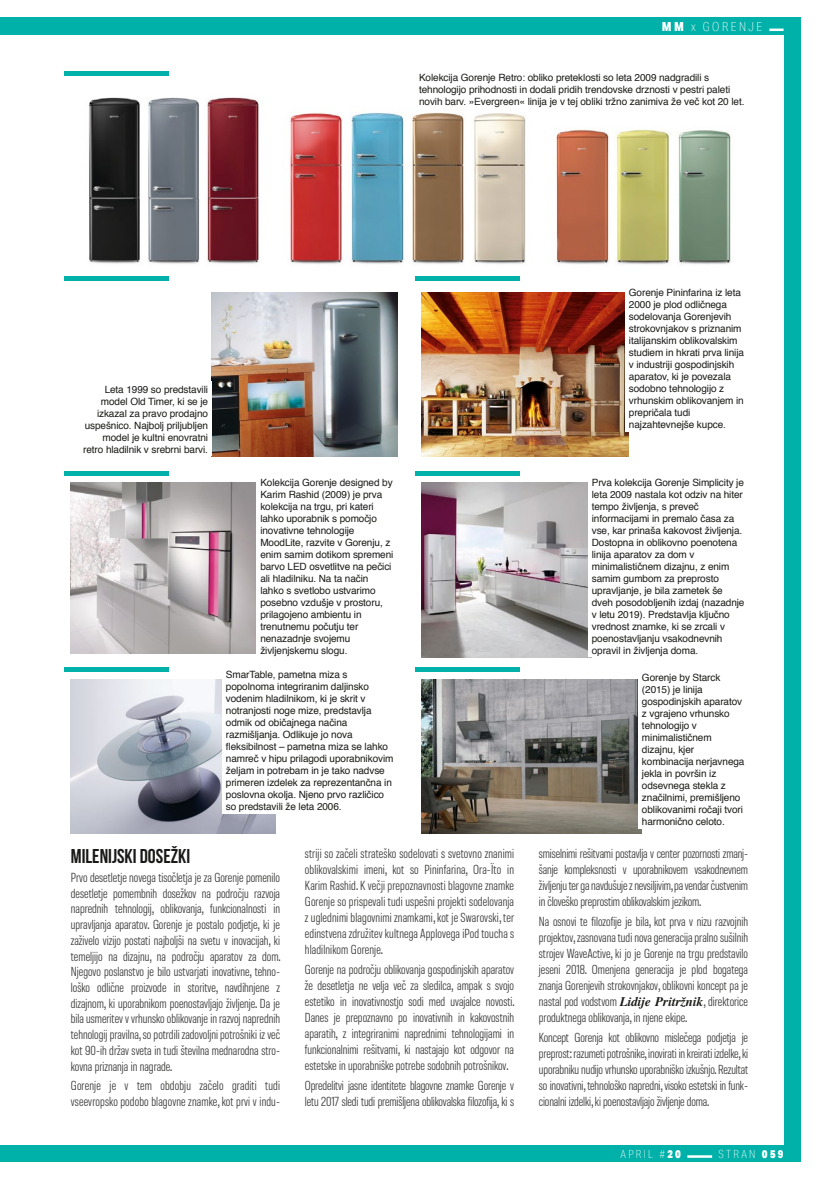
<style>
.page{position:relative;width:819px;height:1180px;background:#fff}
.page>*{position:absolute;margin:0;border:0;box-sizing:border-box;transform-origin:0 0}
.VPRASANJE_BEBAS_16pt{font:20px "Bebas Neue";color:#1a1a18}
.TEXT_NORMAL_MOLDE_10{font:condensed 13.12px/16px "Molde";color:#3b3b3a;text-align:justify}
.t1{font:100 12.5px "Aktiv Grotesk Cd";letter-spacing:.2em;color:#fff}
.t2{font:100 11.25px "Aktiv Grotesk Cd";letter-spacing:.2em;color:#fff}
.gorenje_podpis_k_sli{font:10px/12px "Helvetica";letter-spacing:-.01em;color:#1a1a18}
.s1{font-weight:900}
.s2{font-family:"Te X Gyre Termes";font-weight:700;font-style:italic;font-stretch:normal;color:#1a1a18}
</style>
<div class="page">
<div style="left:0;top:18px;width:801px;height:1144px;background:#00b1a9"></div>
<div style="left:0;top:35px;width:783px;height:1109px;background:#fff"></div>
<img style="left:71px;top:483px;width:185px;height:171px">
<img style="left:211px;top:292px;width:186px;height:164px">
<img style="left:422px;top:292px;width:207px;height:164px">
<img style="left:89px;top:97px;width:642px;height:184px">
<img style="left:422px;top:483px;width:166px;height:174px">
<img style="left:71px;top:680px;width:205px;height:153px">
<img style="left:422px;top:680px;width:220px;height:153px">
<div style="left:64px;top:471px;width:104px;height:5px;background:#00b1a9"></div>
<div style="left:415px;top:471px;width:104px;height:5px;background:#00b1a9"></div>
<hr style="left:64px;top:667px;width:104px;height:4px;background:#00b1a9">
<hr style="left:64px;top:71px;width:104px;height:4px;background:#00b1a9">
<div style="left:222px;top:667px;width:175px;height:147px;background:#fff"></div>
<div style="left:625px;top:285px;width:123px;height:146px;background:#fff"></div>
<div style="left:415px;top:70px;width:333px;height:39px;background:#fff"></div>
<div style="left:638px;top:670px;width:110px;height:159px;background:#fff"></div>
<hr style="left:415px;top:667px;width:104px;height:4px;background:#00b1a9">
<div style="left:415px;top:276px;width:104px;height:5px;background:#00b1a9"></div>
<div style="left:64px;top:276px;width:104px;height:5px;background:#00b1a9"></div>
<svg style="left:769px;top:29px;width:14px;height:2px"></svg>
<hr style="left:687px;top:1155px;width:25px;height:3px;background:#fff">
<p class="t1" style="left:661px;top:20px;width:102px"><span class="s1">MM</span> x GORENJE</p>
<p class="gorenje_podpis_k_sli" style="left:419px;top:72px;width:327px">Kolekcija Gorenje Retro: obliko preteklosti so leta 2009 nadgradili s tehnologijo prihodnosti in dodali pridih trendovske drznosti v pestri paleti novih barv. »Evergreen« linija je v tej obliki tržno zanimiva že več kot 20 let.</p>
<p class="gorenje_podpis_k_sli" style="left:83px;top:383px;width:126px;text-align:right">Leta 1999 so predstavili model Old Timer, ki se je izkazal za pravo prodajno uspešnico. Najbolj priljubljen model je kultni enovratni retro hladilnik v srebrni barvi.</p>
<p class="gorenje_podpis_k_sli" style="left:260px;top:476px;width:134px">Kolekcija Gorenje designed by<br>Karim Rashid (2009) je prva kolekcija na trgu, pri kateri lahko uporabnik s pomočjo inovativne tehnologije<br>MoodLite, razvite v Gorenju, z enim samim dotikom spremeni barvo LED osvetlitve na pečici ali hladilniku. Na ta način lahko s svetlobo ustvarimo posebno vzdušje v prostoru, prilagojeno ambientu in trenutnemu počutju ter nenazadnje svojemu življenjskemu slogu.</p>
<p class="gorenje_podpis_k_sli" style="left:226px;top:669px;width:169px">SmarTable, pametna miza s popolnoma integriranim daljinsko vodenim hladilnikom, ki je skrit v notranjosti noge mize, predstavlja odmik od običajnega načina razmišljanja. Odlikuje jo nova fleksibilnost – pametna miza se lahko namreč v hipu prilagodi uporabnikovim željam in potrebam in je tako nadvse primeren izdelek za reprezentančna in poslovna okolja. Njeno prvo različico so predstavili že leta 2006.</p>
<p class="gorenje_podpis_k_sli" style="left:629px;top:287px;width:117px">Gorenje Pininfarina iz leta<br>2000 je plod odličnega sodelovanja Gorenjevih strokovnjakov s priznanim italijanskim oblikovalskim studiem in hkrati prva linija v industriji gospodinjskih aparatov, ki je povezala sodobno tehnologijo z vrhunskim oblikovanjem in prepričala tudi najzahtevnejše kupce.</p>
<p class="gorenje_podpis_k_sli" style="left:591px;top:476px;width:154px">Prva kolekcija Gorenje Simplicity je leta 2009 nastala kot odziv na hiter tempo življenja, s preveč informacijami in premalo časa za vse, kar prinaša kakovost življenja.<br>Dostopna in oblikovno poenotena linija aparatov za dom v minimalističnem dizajnu, z enim samim gumbom za preprosto upravljanje, je bila zametek še dveh posodobljenih izdaj (nazadnje v letu 2019). Predstavlja ključno vrednost znamke, ki se zrcali v poenostavljanju vsakodnevnih opravil in življenja doma.</p>
<p class="gorenje_podpis_k_sli" style="left:642px;top:672px;width:104px">Gorenje by Starck (2015) je linija gospodinjskih aparatov z vgrajeno vrhunsko tehnologijo v minimalističnem dizajnu, kjer kombinacija nerjavnega jekla in površin iz odsevnega stekla z značilnimi, premišljeno oblikovanimi ročaji tvori harmonično celoto.</p>
<p class="VPRASANJE_BEBAS_16pt" style="left:71px;top:845px;width:121px">MILENIJSKI DOSEŽKI</p>
<p class="TEXT_NORMAL_MOLDE_10" style="left:71px;top:869px;width:211px">Prvo desetletje novega tisočletja je za Gorenje pomenilo desetletje pomembnih dosežkov na področju razvoja naprednih tehnologij, oblikovanja, funkcionalnosti in upravljanja aparatov. Gorenje je postalo podjetje, ki je zaživelo vizijo postati najboljši na svetu v inovacijah, ki temeljijo na dizajnu, na področju aparatov za dom.<br>Njegovo poslanstvo je bilo ustvarjati inovativne, tehno&shy;loško odlične proizvode in storitve, navdihnjene z dizajnom, ki uporabnikom poenostavljajo življenje. Da je bila usmeritev v vrhunsko oblikovanje in razvoj naprednih tehnologij pravilna, so potrdili zadovoljni potrošniki iz več kot 90-ih držav sveta in tudi številna mednarodna stro&shy;kovna priznanja in nagrade.</p>
<p class="TEXT_NORMAL_MOLDE_10" style="left:71px;top:1077px;width:211px">Gorenje je v tem obdobju začelo graditi tudi vseevropsko podobo blagovne znamke, kot prvi v indu-</p>
<p class="TEXT_NORMAL_MOLDE_10" style="left:305px;top:845px;width:211px">striji so začeli strateško sodelovati s svetovno znanimi oblikovalskimi imeni, kot so Pininfarina, Ora-Ïto in Karim Rashid. K večji prepoznavnosti blagovne znamke Gorenje so prispevali tudi uspešni projekti sodelovanja z uglednimi blagovnimi znamkami, kot je Swarovski, ter edinstvena združitev kultnega Applovega iPod toucha s hladilnikom Gorenje.</p>
<p class="TEXT_NORMAL_MOLDE_10" style="left:305px;top:961px;width:211px">Gorenje na področju oblikovanja gospodinjskih aparatov že desetletja ne velja več za sledilca, ampak s svojo estetiko in inovativnostjo sodi med uvajalce novosti.<br>Danes je prepoznavno po inovativnih in kakovostnih aparatih, z integriranimi naprednimi tehnologijami in funkcionalnimi rešitvami, ki nastajajo kot odgovor na estetske in uporabniške potrebe sodobnih potrošnikov.</p>
<p class="TEXT_NORMAL_MOLDE_10" style="left:305px;top:1077px;width:211px">Opredelitvi jasne identitete blagovne znamke Gorenje v letu 2017 sledi tudi premišljena oblikovalska filozofija, ki s</p>
<p class="TEXT_NORMAL_MOLDE_10" style="left:539px;top:845px;width:211px">smiselnimi rešitvami postavlja v center pozornosti zmanj&shy;šanje kompleksnosti v uporabnikovem vsakodnevnem življenju ter ga navdušuje z nevsiljivim, pa vendar čustvenim in človeško preprostim oblikovalskim jezikom.</p>
<p class="TEXT_NORMAL_MOLDE_10" style="left:539px;top:913px;width:211px">Na osnovi te filozofije je bila, kot prva v nizu razvojnih projektov, zasnovana tudi nova generacija pralno sušilnih strojev WaveActive, ki jo je Gorenje na trgu predstavilo jeseni 2018. Omenjena generacija je plod bogatega znanja Gorenjevih strokovnjakov, oblikovni koncept pa je nastal pod vodstvom <span class="s2">Lidije Pritržnik</span>, direktorice produktnega oblikovanja, in njene ekipe.</p>
<p class="TEXT_NORMAL_MOLDE_10" style="left:539px;top:1029px;width:211px">Koncept Gorenja kot oblikovno mislečega podjetja je preprost: razumeti potrošnike, inovirati in kreirati izdelke, ki uporabniku nudijo vrhunsko uporabniško izkušnjo. Rezultat so inovativni, tehnološko napredni, visoko estetski in funk&shy;cionalni izdelki, ki poenostavljajo življenje doma.</p>
<p class="t2" style="left:620px;top:1147px;width:62px">APRIL #<span class="s1">20</span></p>
<p class="t2" style="left:718px;top:1147px;width:66px">STRAN <span class="s1">059</span></p>
</div>
